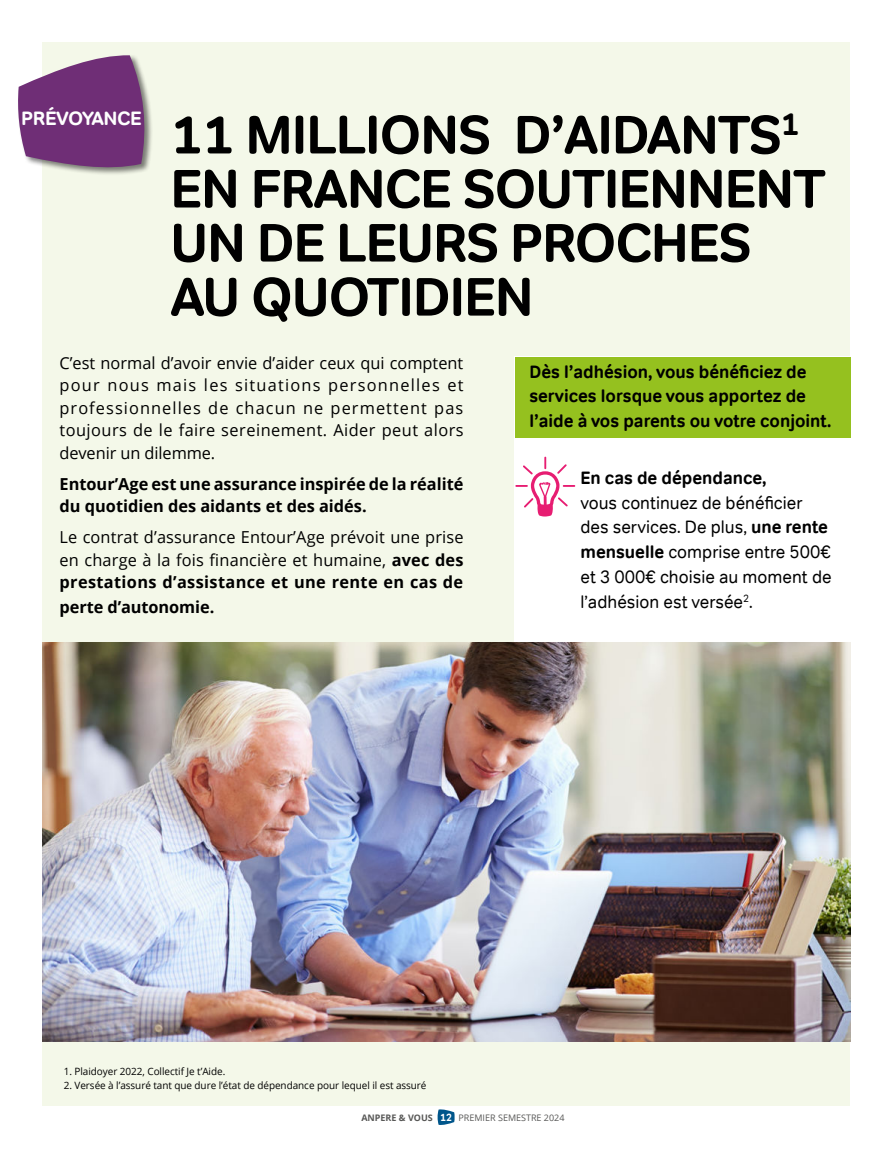
<style>
.page{position:relative;width:893px;height:1149px;background:#fff}
.page>*{position:absolute;margin:0;border:0;box-sizing:border-box;transform-origin:0 0}
.t1{font:700 54px/54px "Tondo";letter-spacing:-.025em;color:#000}
.t2{font:700 19.5px "Tondo";letter-spacing:-.02em;color:#fff}
.t3{font:18px/24.9px "Tondo";color:#000;scale:.94 1}
.t4{font:700 18px/24px "Tondo";color:#000;scale:.94 1}
.t5{font:16.5px/22.5px "Open Sans";letter-spacing:.01em;color:#000;text-align:justify}
.t6{font:700 16.5px/22.5px "Open Sans";color:#000}
.t7{font:10.05px "Open Sans";letter-spacing:-.005em;color:#000}
.t8{font:9px "Open Sans";color:#575756}
.s1{font-weight:700}
.s2{font-family:"Tondo";font-weight:700;font-size:10.5px;color:#fff}
</style>
<div class="page">
<svg style="left:437px;top:1109px;width:18px;height:15px"></svg>
<div style="left:43px;top:43px;width:807px;height:1063px;background:#f4f8e9"></div>
<div style="left:514px;top:356px;width:351px;height:609px;background:#fff"></div>
<img style="left:43px;top:642px;width:807px;height:399px">
<div style="left:514px;top:357px;width:336px;height:81px;background:#95c11f"></div>
<div style="left:17px;top:54px;width:136px;height:121px;background:#000;opacity:.5"></div>
<svg style="left:17px;top:55px;width:131px;height:116px;background:#87558b"></svg>
<svg style="left:515px;top:456px;width:60px;height:60px"></svg>
<p class="t2" style="left:21px;top:107px;width:122px">PRÉVOYANCE</p>
<h1 class="t1" style="left:170px;top:108px;width:657px">11 MILLIONS D’AIDANTS<sup>1<br></sup>EN FRANCE SOUTIENNENT<br>UN DE LEURS PROCHES<br>AU QUOTIDIEN</h1>
<p class="t5" style="left:60px;top:353px;width:406px">C’est normal d’avoir envie d’aider ceux qui comptent pour nous mais les situations personnelles et professionnelles de chacun ne permettent pas toujours de le faire sereinement. Aider peut alors devenir un dilemme.</p>
<p class="t6" style="left:60px;top:474px;width:405px">Entour’Age est une assurance inspirée de la réalité du quotidien des aidants et des aidés.</p>
<p class="t5" style="left:60px;top:525px;width:406px">Le contrat d’assurance Entour’Age prévoit une prise en charge à la fois financière et humaine, <span class="s1">avec des prestations d’assistance et une rente en cas de</span></p>
<p class="t6" style="left:60px;top:597px;width:156px">perte d’autonomie.</p>
<p class="t4" style="left:529px;top:360px;width:323px">Dès l’adhésion, vous bénéficiez de services lorsque vous apportez de l’aide à vos parents ou votre conjoint.</p>
<p class="t4" style="left:580px;top:465px;width:199px">En cas de dépendance,</p>
<p class="t3" style="left:580px;top:490px;width:269px">vous continuez de bénéficier des services. De plus, <span class="s1">une rente mensuelle</span> comprise entre 500€ et 3 000€ choisie au moment de l’adhésion est versée<sup>2</sup>.</p>
<p class="t7" style="left:64px;top:1063px;width:163px">1. Plaidoyer 2022, Collectif Je t’Aide.</p>
<p class="t7" style="left:64px;top:1077px;width:364px">2. Versée à l’assuré tant que dure l’état de dépendance pour lequel il est assuré</p>
<p class="t8" style="left:361px;top:1111px;width:205px"><span class="s1">ANPERE &amp; VOUS</span> <span class="s2">12</span> PREMIER SEMESTRE 2024</p>
</div>
